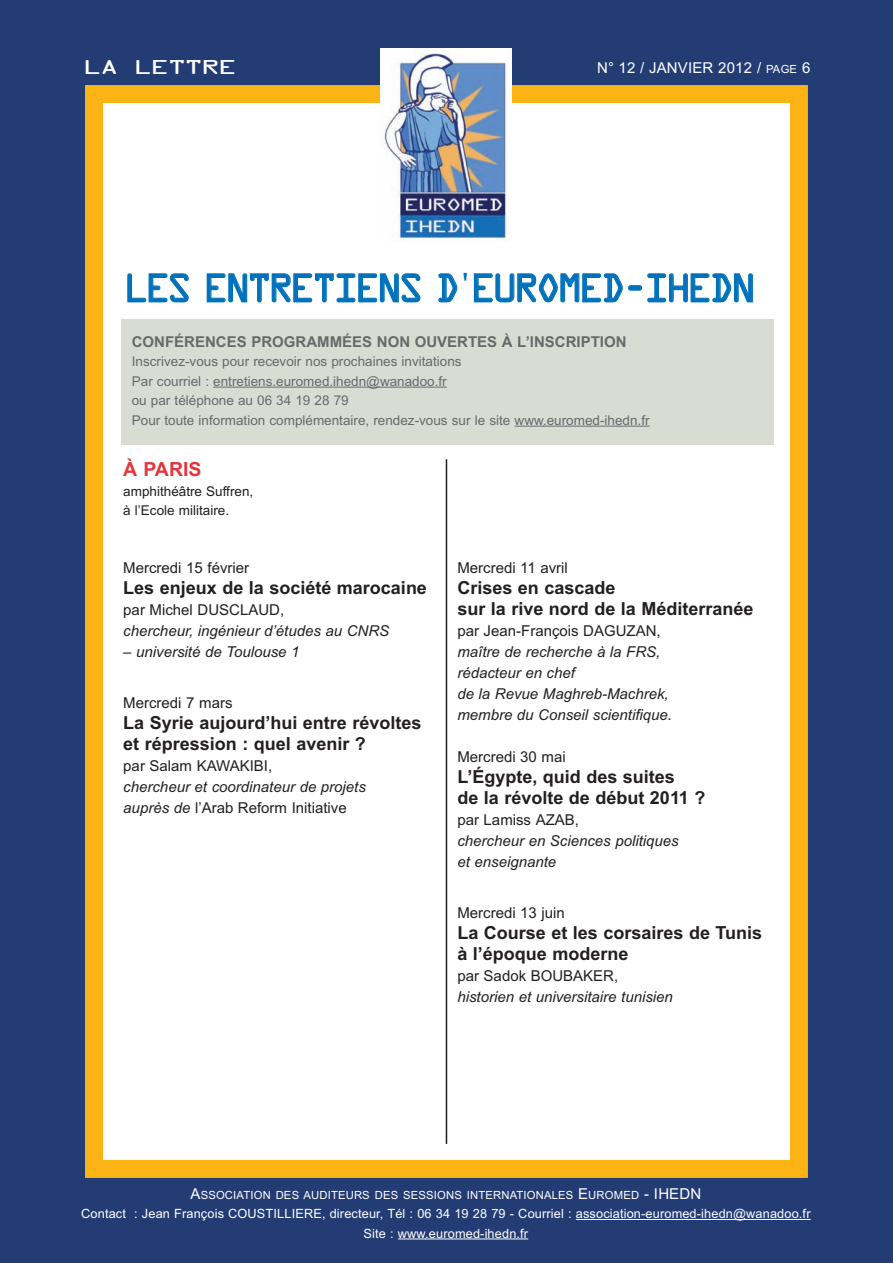
<style>
.page{position:relative;width:893px;height:1263px;background:#243c74}
.page>*{position:absolute;margin:0;border:0;box-sizing:border-box;transform-origin:0 0}
.t1{font:36px "OCRA";letter-spacing:-.12em;color:#0072bc}
.t2{font:700 19.5px "Arial";color:#e1373d}
.t3{font:700 18px/21px "Arial";color:#231f20}
.t4{font:18px "OCRA Std";letter-spacing:-.11em;color:#fff;scale:1.53 1}
.t5{font:italic 15px/21px "Arial";color:#231f20}
.t6{font:15px "Arial";color:#231f20}
.t7{font:700 15px "Arial";color:#69696c}
.t8{font:15px "Arial";letter-spacing:.01em;color:#fff}
.t9{font:13.5px/19.5px "Arial";color:#69696c}
.t10{font:13.5px/19.5px "Arial";color:#231f20}
.t11{font:12.75px/19.5px "Arial";letter-spacing:.01em;color:#fff;text-align:center}
.t12{font:11.25px "Arial";letter-spacing:.015em;color:#fff}
.s1{font-size:11.25px}
.s2{font-style:normal}
.s3{font-size:15px}
</style>
<div class="page">
<div style="left:94px;top:94px;width:705px;height:1075px;background:#fff"></div>
<div style="left:85px;top:85px;width:723px;height:1093px;border:18px solid #fbb316"></div>
<hr style="left:576px;top:1219px;width:235px;height:1px;background:#fff">
<svg style="left:398px;top:1238px;width:27px;height:1px"></svg>
<hr style="left:425px;top:1238px;width:103px;height:1px;background:#fff">
<img style="left:380px;top:48px;width:132px;height:192px">
<hr style="left:446px;top:459px;width:1px;height:685px;background:#231f20">
<div style="left:122px;top:319px;width:652px;height:126px;background:#d9dcd3"></div>
<hr style="left:213px;top:387px;width:234px;height:1px;background:#69696c">
<hr style="left:514px;top:426px;width:30px;height:1px;background:#69696c">
<hr style="left:543px;top:426px;width:107px;height:1px;background:#69696c">
<p class="t4" style="left:83px;top:60px;width:103px">LA LETTRE</p>
<p class="t8" style="left:597px;top:60px;width:215px">N° 12 / JANVIER 2012 / <span class="s1">PAGE</span> 6</p>
<h1 class="t1" style="left:124px;top:274px;width:634px">LES ENTRETIENS D EUROMED-IHEDN</h1>
<p class="t7" style="left:132px;top:333px;width:496px">CONFÉRENCES PROGRAMMÉES NON OUVERTES À L’INSCRIPTION</p>
<p class="t9" style="left:132px;top:352px;width:519px">Inscrivez-vous pour recevoir nos prochaines invitations<br>Par courriel : entretiens.euromed.ihedn@wanadoo.fr<br>ou par téléphone au 06 34 19 28 79<br>Pour toute information complémentaire, rendez-vous sur le site www.euromed-ihedn.fr</p>
<h2 class="t2" style="left:123px;top:458px;width:80px">À PARIS</h2>
<p class="t10" style="left:123px;top:481px;width:131px">amphithéâtre Suffren, à l’Ecole militaire.</p>
<p class="t6" style="left:123px;top:559px;width:127px">Mercredi 15 février</p>
<p class="t3" style="left:123px;top:577px;width:305px">Les enjeux de la société marocaine</p>
<p class="t6" style="left:123px;top:601px;width:162px">par Michel DUSCLAUD,</p>
<p class="t5" style="left:123px;top:620px;width:267px">chercheur, ingénieur d’études au CNRS</p>
<p class="t5" style="left:123px;top:641px;width:178px">– université de Toulouse 1</p>
<p class="t6" style="left:123px;top:694px;width:111px">Mercredi 7 mars</p>
<p class="t3" style="left:123px;top:712px;width:300px">La Syrie aujourd’hui entre révoltes et répression : quel avenir ?</p>
<p class="t6" style="left:123px;top:757px;width:150px">par Salam KAWAKIBI,</p>
<p class="t5" style="left:123px;top:776px;width:244px">chercheur et coordinateur de projets auprès de <span class="s2">l’Arab Reform Initiative</span></p>
<p class="t6" style="left:457px;top:559px;width:112px">Mercredi 11 avril</p>
<p class="t3" style="left:457px;top:577px;width:298px">Crises en cascade<br>sur la rive nord de la Méditerranée</p>
<p class="t6" style="left:457px;top:622px;width:205px">par Jean-François DAGUZAN,</p>
<p class="t5" style="left:457px;top:641px;width:216px">maître de recherche à la FRS, rédacteur en chef<br>de la Revue Maghreb-Machrek, membre du Conseil scientifique.</p>
<p class="t6" style="left:457px;top:748px;width:110px">Mercredi 30 mai</p>
<p class="t3" style="left:457px;top:766px;width:250px">L’Égypte, quid des suites<br>de la révolte de début 2011 ?</p>
<p class="t6" style="left:457px;top:811px;width:123px">par Lamiss AZAB,</p>
<p class="t5" style="left:457px;top:830px;width:223px">chercheur en Sciences politiques et enseignante</p>
<p class="t6" style="left:457px;top:904px;width:109px">Mercredi 13 juin</p>
<p class="t3" style="left:457px;top:922px;width:306px">La Course et les corsaires de Tunis à l’époque moderne</p>
<p class="t6" style="left:457px;top:967px;width:162px">par Sadok BOUBAKER,</p>
<p class="t5" style="left:457px;top:986px;width:217px">historien et universitaire tunisien</p>
<p class="t12" style="left:191px;top:1188px;width:512px"><span class="s3">A</span>SSOCIATION DES AUDITEURS DES SESSIONS INTERNATIONALES <span class="s3">E</span>UROMED <span class="s3">- IHEDN</span></p>
<p class="t11" style="left:81px;top:1204px;width:731px">Contact : Jean François COUSTILLIERE, directeur, Tél : 06 34 19 28 79 - Courriel : association-euromed-ihedn@wanadoo.fr<br>Site : www.euromed-ihedn.fr</p>
</div>
